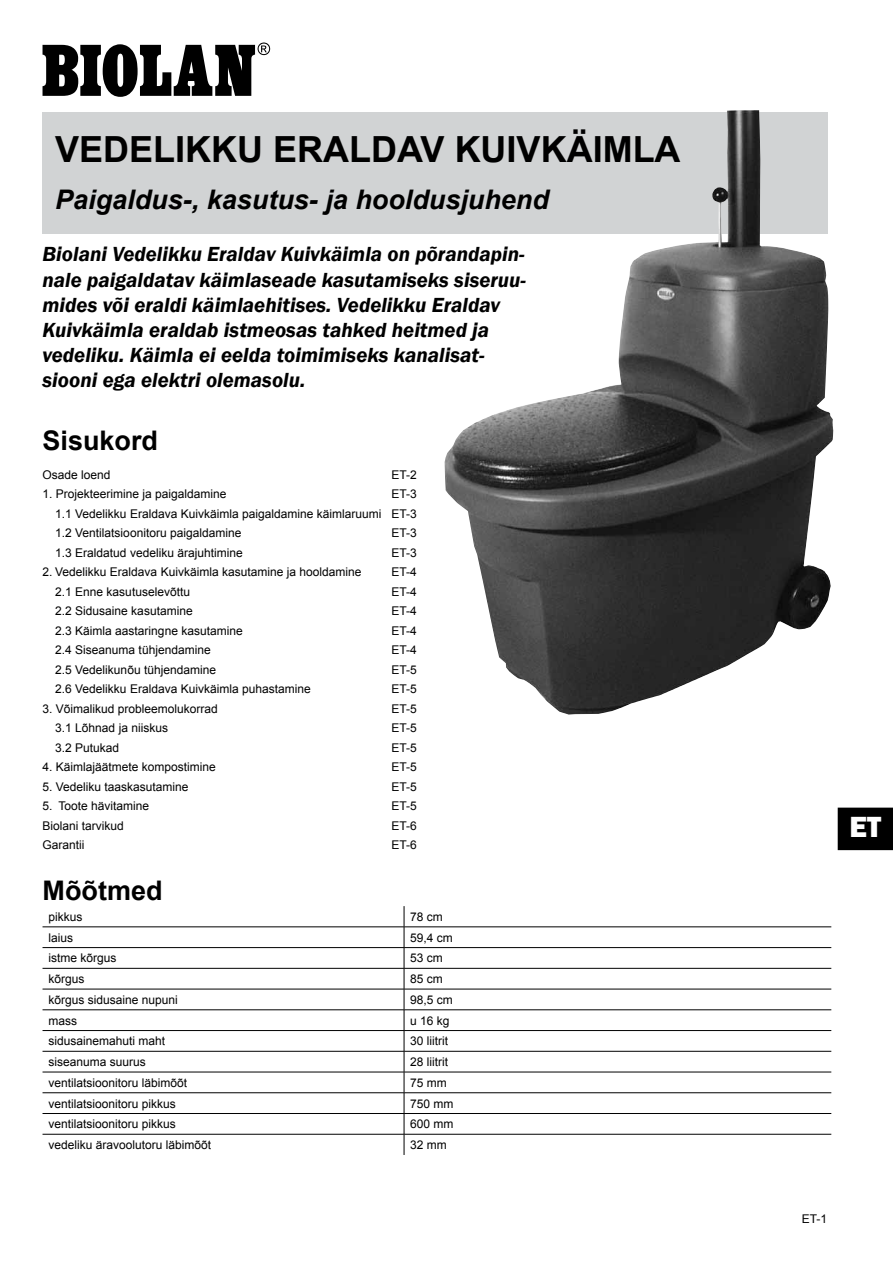
<style>
.page{position:relative;width:893px;height:1263px;background:#fff}
.page>*{position:absolute;margin:0;border:0;box-sizing:border-box;transform-origin:0 0}
.t1{font:700 36px "Arial";color:#000}
.t2{font:800 30px "Franklin Gothic";color:#fff}
.t3{font:italic 700 27px "Arial";color:#000}
.t4{font:700 27px "Arial";color:#000}
.t5{font:italic 600 21px/25.2px "Franklin Gothic";color:#000}
.t6{font:12px/19.5px "Arial";color:#000;text-align:justify}
</style>
<div class="page">
<div style="left:838px;top:808px;width:55px;height:42px;background:#000"></div>
<div style="left:43px;top:112px;width:785px;height:122px;background:#d1d3d4"></div>
<svg style="left:43px;top:43px;width:227px;height:54px"></svg>
<img style="left:445px;top:110px;width:388px;height:604px">
<hr style="left:43px;top:926px;width:361px;height:1px;background:#000">
<hr style="left:404px;top:926px;width:427px;height:1px;background:#000">
<hr style="left:43px;top:947px;width:361px;height:1px;background:#000">
<hr style="left:404px;top:947px;width:427px;height:1px;background:#000">
<hr style="left:43px;top:968px;width:361px;height:1px;background:#000">
<hr style="left:404px;top:968px;width:427px;height:1px;background:#000">
<hr style="left:43px;top:989px;width:361px;height:1px;background:#000">
<hr style="left:404px;top:989px;width:427px;height:1px;background:#000">
<hr style="left:43px;top:1009px;width:361px;height:1px;background:#000">
<hr style="left:404px;top:1009px;width:427px;height:1px;background:#000">
<hr style="left:43px;top:1030px;width:361px;height:1px;background:#000">
<hr style="left:404px;top:1030px;width:427px;height:1px;background:#000">
<hr style="left:43px;top:1051px;width:361px;height:1px;background:#000">
<hr style="left:404px;top:1051px;width:427px;height:1px;background:#000">
<hr style="left:43px;top:1072px;width:361px;height:1px;background:#000">
<hr style="left:404px;top:1072px;width:427px;height:1px;background:#000">
<hr style="left:43px;top:1092px;width:361px;height:1px;background:#000">
<hr style="left:404px;top:1092px;width:427px;height:1px;background:#000">
<svg style="left:404px;top:906px;width:1px;height:249px"></svg>
<hr style="left:43px;top:1113px;width:361px;height:1px;background:#000">
<hr style="left:404px;top:1113px;width:427px;height:1px;background:#000">
<hr style="left:43px;top:1134px;width:361px;height:1px;background:#000">
<hr style="left:404px;top:1134px;width:427px;height:1px;background:#000">
<h1 class="t1" style="left:55px;top:126px;width:627px">VEDELIKKU ERALDAV KUIVKÄIMLA</h1>
<h3 class="t3" style="left:55px;top:181px;width:495px">Paigaldus-, kasutus- ja hooldusjuhend</h3>
<p class="t5" style="left:43px;top:242px;width:485px">Biolani Vedelikku Eraldav Kuivkäimla on põrandapin&shy;nale paigaldatav käimlaseade kasutamiseks siseruu&shy;mides või eraldi käimlaehitises. Vedelikku Eraldav Kuivkäimla eraldab istmeosas tahked heitmed ja vedeliku. Käimla ei eelda toimimiseks kanalisat&shy;siooni ega elektri olemasolu.</p>
<h3 class="t4" style="left:43px;top:423px;width:117px">Sisukord</h3>
<p class="t6" style="left:43px;top:465px;width:70px">Osade loend</p>
<p class="t6" style="left:391px;top:465px;width:27px">ET-2</p>
<p class="t6" style="left:43px;top:484px;width:186px">1. Projekteerimine ja paigaldamine</p>
<p class="t6" style="left:55px;top:484px;width:363px;text-indent:336px">ET-3<br>1.1 Vedelikku Eraldava Kuivkäimla paigaldamine käimlaruumi ET-3<br>1.2 Ventilatsioonitoru paigaldamine</p>
<p class="t6" style="left:391px;top:523px;width:27px">ET-3</p>
<p class="t6" style="left:55px;top:543px;width:189px">1.3 Eraldatud vedeliku ärajuhtimine</p>
<p class="t6" style="left:391px;top:543px;width:27px">ET-3</p>
<p class="t6" style="left:43px;top:562px;width:320px">2. Vedelikku Eraldava Kuivkäimla kasutamine ja hooldamine</p>
<p class="t6" style="left:391px;top:562px;width:27px">ET-4</p>
<p class="t6" style="left:55px;top:582px;width:136px">2.1 Enne kasutuselevõttu</p>
<p class="t6" style="left:391px;top:582px;width:27px">ET-4</p>
<p class="t6" style="left:55px;top:601px;width:139px">2.2 Sidusaine kasutamine</p>
<p class="t6" style="left:391px;top:601px;width:27px">ET-4</p>
<p class="t6" style="left:55px;top:621px;width:189px">2.3 Käimla aastaringne kasutamine</p>
<p class="t6" style="left:391px;top:621px;width:27px">ET-4</p>
<p class="t6" style="left:55px;top:640px;width:157px">2.4 Siseanuma tühjendamine</p>
<p class="t6" style="left:391px;top:640px;width:27px">ET-4</p>
<p class="t6" style="left:55px;top:660px;width:162px">2.5 Vedelikunõu tühjendamine</p>
<p class="t6" style="left:391px;top:660px;width:27px">ET-5</p>
<p class="t6" style="left:55px;top:679px;width:257px">2.6 Vedelikku Eraldava Kuivkäimla puhastamine</p>
<p class="t6" style="left:391px;top:679px;width:27px">ET-5</p>
<p class="t6" style="left:43px;top:699px;width:177px">3. Võimalikud probleemolukorrad</p>
<p class="t6" style="left:391px;top:699px;width:27px">ET-5</p>
<p class="t6" style="left:55px;top:718px;width:114px">3.1 Lõhnad ja niiskus</p>
<p class="t6" style="left:391px;top:718px;width:27px">ET-5</p>
<p class="t6" style="left:55px;top:738px;width:66px">3.2 Putukad</p>
<p class="t6" style="left:391px;top:738px;width:27px">ET-5</p>
<p class="t6" style="left:43px;top:757px;width:175px">4. Käimlajäätmete kompostimine</p>
<p class="t6" style="left:391px;top:757px;width:27px">ET-5</p>
<p class="t6" style="left:43px;top:777px;width:148px">5. Vedeliku taaskasutamine</p>
<p class="t6" style="left:391px;top:777px;width:27px">ET-5</p>
<p class="t6" style="left:43px;top:796px;width:108px">5. Toote hävitamine</p>
<p class="t6" style="left:391px;top:796px;width:27px">ET-5</p>
<p class="t6" style="left:43px;top:816px;width:83px">Biolani tarvikud</p>
<p class="t6" style="left:391px;top:816px;width:27px">ET-6</p>
<p class="t6" style="left:43px;top:835px;width:44px">Garantii</p>
<p class="t6" style="left:391px;top:835px;width:27px">ET-6</p>
<h3 class="t4" style="left:43px;top:873px;width:121px">Mõõtmed</h3>
<p class="t6" style="left:49px;top:907px;width:36px">pikkus</p>
<p class="t6" style="left:410px;top:907px;width:34px">78 cm</p>
<p class="t6" style="left:49px;top:928px;width:26px">laius</p>
<p class="t6" style="left:410px;top:928px;width:44px">59,4 cm</p>
<p class="t6" style="left:49px;top:948px;width:70px">istme kõrgus</p>
<p class="t6" style="left:410px;top:948px;width:34px">53 cm</p>
<p class="t6" style="left:49px;top:969px;width:38px">kõrgus</p>
<p class="t6" style="left:410px;top:969px;width:34px">85 cm</p>
<p class="t6" style="left:49px;top:990px;width:131px">kõrgus sidusaine nupuni</p>
<p class="t6" style="left:410px;top:990px;width:44px">98,5 cm</p>
<p class="t6" style="left:49px;top:1011px;width:30px">mass</p>
<p class="t6" style="left:410px;top:1011px;width:41px">u 16 kg</p>
<p class="t6" style="left:49px;top:1031px;width:118px">sidusainemahuti maht</p>
<p class="t6" style="left:410px;top:1031px;width:40px">30 liitrit</p>
<p class="t6" style="left:49px;top:1052px;width:99px">siseanuma suurus</p>
<p class="t6" style="left:410px;top:1052px;width:40px">28 liitrit</p>
<p class="t6" style="left:49px;top:1073px;width:140px">ventilatsioonitoru läbimõõt</p>
<p class="t6" style="left:410px;top:1073px;width:38px">75 mm</p>
<p class="t6" style="left:49px;top:1094px;width:129px">ventilatsioonitoru pikkus</p>
<p class="t6" style="left:410px;top:1094px;width:45px">750 mm</p>
<p class="t6" style="left:49px;top:1114px;width:129px">ventilatsioonitoru pikkus</p>
<p class="t6" style="left:410px;top:1114px;width:45px">600 mm</p>
<p class="t6" style="left:49px;top:1135px;width:164px">vedeliku äravoolutoru läbimõõt</p>
<p class="t6" style="left:410px;top:1135px;width:38px">32 mm</p>
<h2 class="t2" style="left:849px;top:807px;width:33px">ET</h2>
<p class="t6" style="left:802px;top:1209px;width:27px">ET-1</p>
</div>
